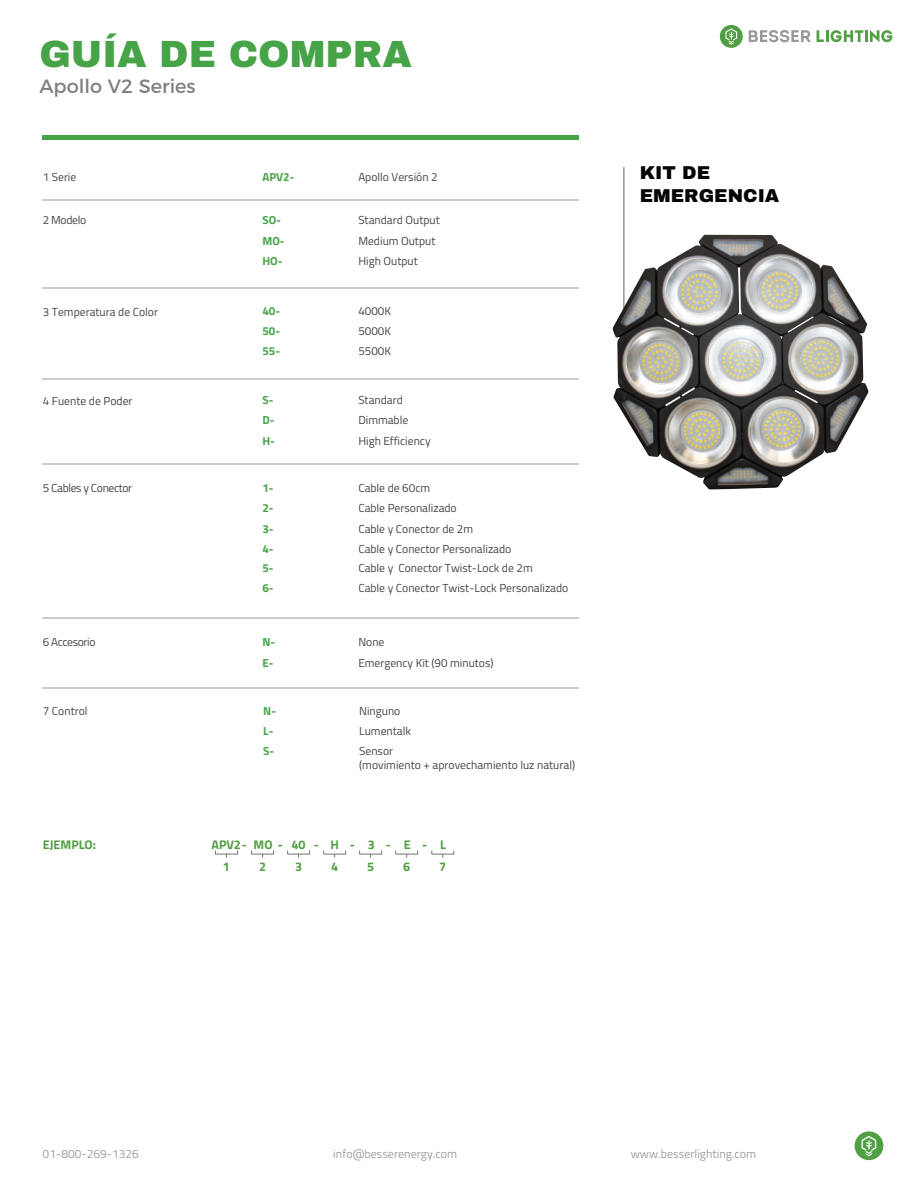
<style>
.page{position:relative;width:918px;height:1188px;background:#fff}
.page>*{position:absolute;margin:0;border:0;box-sizing:border-box;transform-origin:0 0}
.t1{font:900 37.95px "Archivo";color:#46a347}
.t2{font:19.2px "Montserrat";color:#7f807f}
.t3{font:900 18.6px/22.4px "Archivo";color:#050504}
.t4{font:700 12.6px/22.4px "Titillium";color:#519f43}
.t5{font:12px "Titillium";color:#a09f9f}
.t6{font:11.7px "Titillium";color:#434545}
.t7{font:11.7px/14px "Titillium";color:#434546}
.t8{font:700 11.7px "Titillium";color:#46a347}
.t9{font:11.7px "Titillium";letter-spacing:-.03em;color:#434545}
.t10{font:700 11.7px "Titillium";color:#47a347}
</style>
<div class="page">
<hr style="left:43px;top:135px;width:536px;height:4px;background:#46a347">
<hr style="left:43px;top:199px;width:536px;height:2px;background:#cecbca">
<hr style="left:43px;top:287px;width:536px;height:1px;background:#cecbca">
<hr style="left:43px;top:379px;width:536px;height:1px;background:#cecbca">
<hr style="left:43px;top:463px;width:536px;height:1px;background:#cecbca">
<hr style="left:43px;top:617px;width:536px;height:2px;background:#cecbca">
<hr style="left:43px;top:687px;width:536px;height:2px;background:#cecbca">
<svg style="left:215px;top:850px;width:23px;height:8px"></svg>
<svg style="left:251px;top:850px;width:23px;height:8px"></svg>
<svg style="left:287px;top:850px;width:23px;height:8px"></svg>
<svg style="left:323px;top:850px;width:23px;height:8px"></svg>
<svg style="left:359px;top:850px;width:23px;height:8px"></svg>
<svg style="left:395px;top:850px;width:23px;height:8px"></svg>
<svg style="left:431px;top:850px;width:23px;height:8px"></svg>
<svg style="left:855px;top:1131px;width:28px;height:29px"></svg>
<svg style="left:749px;top:30px;width:62px;height:12px"></svg>
<svg style="left:817px;top:30px;width:75px;height:12px"></svg>
<svg style="left:720px;top:25px;width:23px;height:23px"></svg>
<hr style="left:624px;top:167px;width:1px;height:148px;background:#5f5f5e">
<img style="left:612px;top:226px;width:257px;height:264px">
<h1 class="t1" style="left:39px;top:31px;width:374px">GUÍA DE COMPRA</h1>
<h2 class="t2" style="left:39px;top:70px;width:158px">Apollo V2 Series</h2>
<p class="t6" style="left:43px;top:168px;width:35px">1 Serie</p>
<p class="t6" style="left:43px;top:212px;width:45px">2 Modelo</p>
<p class="t8" style="left:262px;top:168px;width:34px">APV2-</p>
<p class="t8" style="left:262px;top:211px;width:20px">SO-</p>
<p class="t6" style="left:358px;top:168px;width:81px">Apollo Versión 2</p>
<p class="t6" style="left:358px;top:212px;width:83px">Standard Output</p>
<p class="t8" style="left:262px;top:232px;width:24px">MO-</p>
<p class="t6" style="left:358px;top:232px;width:79px">Medium Output</p>
<p class="t8" style="left:262px;top:252px;width:22px">HO-</p>
<p class="t6" style="left:358px;top:252px;width:61px">High Output</p>
<p class="t6" style="left:43px;top:303px;width:117px">3 Temperatura de Color</p>
<p class="t8" style="left:262px;top:302px;width:19px">40-</p>
<p class="t6" style="left:358px;top:303px;width:34px">4000K</p>
<p class="t8" style="left:262px;top:322px;width:19px">50-</p>
<p class="t6" style="left:358px;top:323px;width:34px">5000K</p>
<p class="t8" style="left:262px;top:342px;width:19px">55-</p>
<p class="t6" style="left:358px;top:342px;width:34px">5500K</p>
<p class="t6" style="left:43px;top:392px;width:91px">4 Fuente de Poder</p>
<p class="t8" style="left:262px;top:391px;width:13px">S-</p>
<p class="t6" style="left:358px;top:391px;width:46px">Standard</p>
<p class="t8" style="left:262px;top:411px;width:14px">D-</p>
<p class="t6" style="left:358px;top:411px;width:51px">Dimmable</p>
<p class="t8" style="left:262px;top:432px;width:14px">H-</p>
<p class="t6" style="left:358px;top:433px;width:74px">High Efficiency</p>
<p class="t9" style="left:43px;top:480px;width:91px">5 Cables y Conector</p>
<p class="t8" style="left:262px;top:479px;width:13px">1-</p>
<p class="t6" style="left:358px;top:480px;width:73px">Cable de 60cm</p>
<p class="t8" style="left:262px;top:499px;width:13px">2-</p>
<p class="t6" style="left:358px;top:500px;width:100px">Cable Personalizado</p>
<p class="t8" style="left:262px;top:520px;width:13px">3-</p>
<p class="t6" style="left:358px;top:520px;width:116px">Cable y Conector de 2m</p>
<p class="t8" style="left:262px;top:540px;width:13px">4-</p>
<p class="t6" style="left:358px;top:540px;width:155px">Cable y Conector Personalizado</p>
<p class="t8" style="left:262px;top:559px;width:13px">5-</p>
<p class="t6" style="left:358px;top:559px;width:176px">Cable y Conector Twist-Lock de 2m</p>
<p class="t8" style="left:262px;top:579px;width:13px">6-</p>
<p class="t6" style="left:358px;top:579px;width:212px">Cable y Conector Twist-Lock Personalizado</p>
<p class="t9" style="left:43px;top:634px;width:54px">6 Accesorio</p>
<p class="t8" style="left:262px;top:633px;width:14px">N-</p>
<p class="t6" style="left:358px;top:634px;width:28px">None</p>
<p class="t8" style="left:262px;top:654px;width:13px">E-</p>
<p class="t6" style="left:358px;top:654px;width:137px">Emergency Kit (90 minutos)</p>
<p class="t6" style="left:43px;top:702px;width:46px">7 Control</p>
<p class="t10" style="left:263px;top:702px;width:14px">N-</p>
<p class="t7" style="left:359px;top:703px;width:43px">Ninguno</p>
<p class="t10" style="left:263px;top:722px;width:12px">L-</p>
<p class="t7" style="left:359px;top:723px;width:53px">Lumentalk</p>
<p class="t10" style="left:263px;top:742px;width:13px">S-</p>
<p class="t7" style="left:359px;top:743px;width:217px">Sensor<br>(movimiento + aprovechamiento luz natural)</p>
<p class="t4" style="left:43px;top:833px;width:55px">EJEMPLO:</p>
<p class="t4" style="left:259px;top:833px;width:25px;text-indent:-5px">MO -<br>2</p>
<p class="t4" style="left:291px;top:833px;width:29px">40 -</p>
<p class="t4" style="left:350px;top:833px;width:7px">-</p>
<p class="t4" style="left:212px;top:833px;width:37px;text-align:center">APV2-<br>1</p>
<p class="t4" style="left:330px;top:833px;width:10px">H<br>4</p>
<p class="t4" style="left:367px;top:833px;width:25px">3 -<br>5</p>
<p class="t4" style="left:403px;top:833px;width:25px">E -<br>6</p>
<p class="t4" style="left:439px;top:833px;width:9px">L<br>7</p>
<p class="t4" style="left:295px;top:855px;width:9px">3</p>
<h3 class="t3" style="left:640px;top:162px;width:141px">KIT DE<br>EMERGENCIA</h3>
<p class="t5" style="left:43px;top:1145px;width:98px">01-800-269-1326</p>
<p class="t5" style="left:333px;top:1145px;width:125px">info@besserenergy.com</p>
<p class="t5" style="left:631px;top:1145px;width:127px">www.besserlighting.com</p>
</div>
